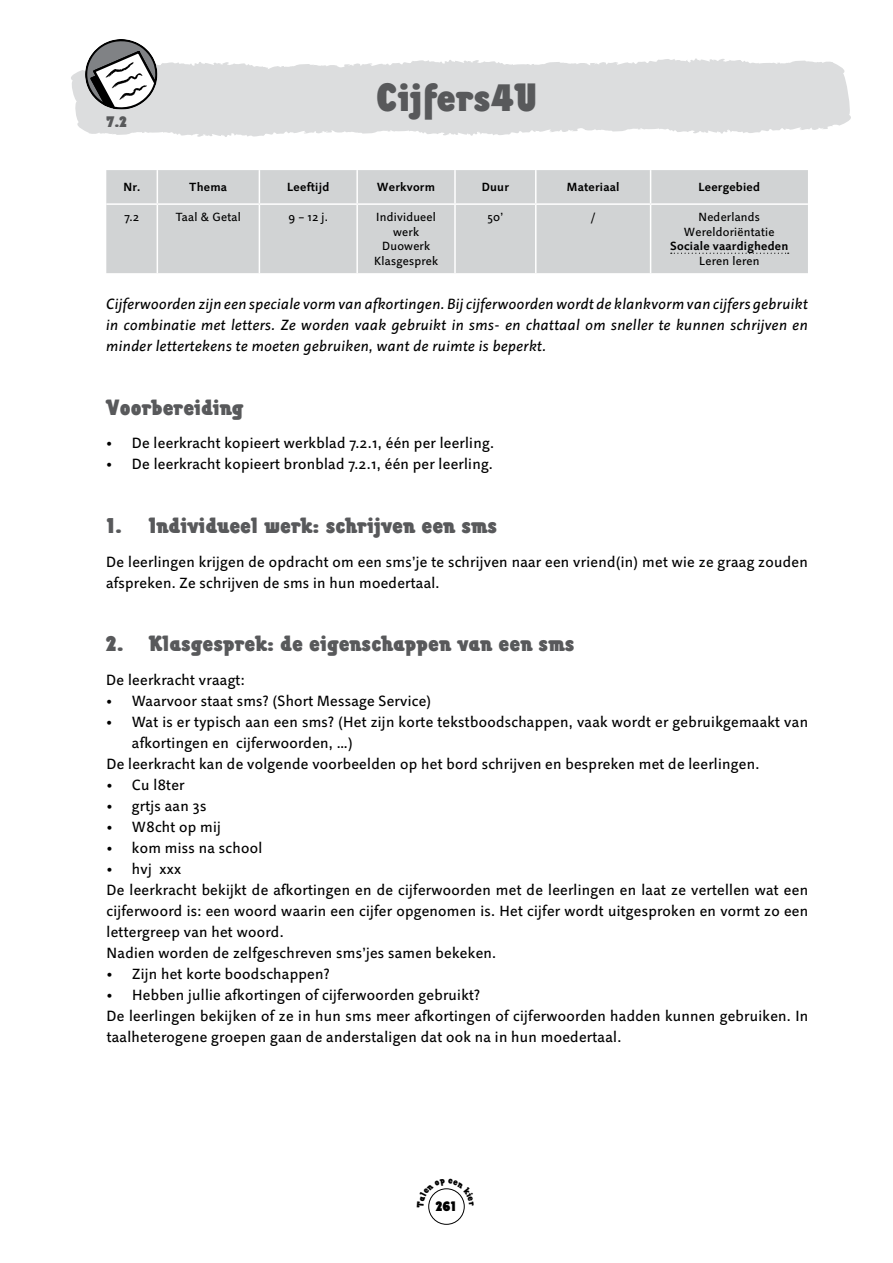
<style>
.page{position:relative;width:893px;height:1263px;background:#fff}
.page>*{position:absolute;margin:0;border:0;box-sizing:border-box;transform-origin:0 0}
.t1{font:900 condensed 37.5px "Chwast Buffalo";color:#58595b}
.t2{font:900 condensed 21px "Chwast Buffalo";color:#58595b}
.t3{font:15px/21px "Projekt LT";letter-spacing:.02em;color:#000}
.t4{font:italic 15px/21px "Projekt LT";letter-spacing:.02em;color:#000;text-align:justify}
.t5{font:900 condensed 15px "Chwast Buffalo";color:#58595b}
.t6{font:900 condensed 13.5px "Chwast Buffalo";color:#000}
.t7{font:12px/14.4px "Projekt LT";letter-spacing:.02em;color:#000;text-align:center}
.t8{font:700 12px "Projekt LT";letter-spacing:.02em;color:#000}
</style>
<div class="page">
<div style="left:428px;top:1188px;width:37px;height:37px;border:1px solid #000;border-radius:50%"></div>
<svg style="left:71px;top:58px;width:779px;height:79px;background:#e0e1e2"></svg>
<svg style="left:85px;top:39px;width:72px;height:70px"></svg>
<div style="left:106px;top:170px;width:702px;height:103px;background:#d1d3d4"></div>
<hr style="left:157px;top:170px;width:1px;height:33px;background:#fff">
<hr style="left:259px;top:170px;width:1px;height:33px;background:#fff">
<hr style="left:356px;top:170px;width:2px;height:33px;background:#fff">
<hr style="left:454px;top:170px;width:2px;height:33px;background:#fff">
<hr style="left:535px;top:170px;width:1px;height:33px;background:#fff">
<hr style="left:650px;top:170px;width:1px;height:33px;background:#fff">
<hr style="left:106px;top:203px;width:51px;height:2px;background:#fff">
<hr style="left:157px;top:203px;width:102px;height:2px;background:#fff">
<hr style="left:157px;top:205px;width:1px;height:68px;background:#fff">
<hr style="left:259px;top:203px;width:98px;height:2px;background:#fff">
<hr style="left:259px;top:205px;width:1px;height:68px;background:#fff">
<hr style="left:357px;top:203px;width:98px;height:2px;background:#fff">
<hr style="left:356px;top:205px;width:2px;height:68px;background:#fff">
<hr style="left:455px;top:203px;width:81px;height:2px;background:#fff">
<hr style="left:454px;top:205px;width:2px;height:68px;background:#fff">
<hr style="left:536px;top:203px;width:115px;height:2px;background:#fff">
<hr style="left:535px;top:205px;width:1px;height:68px;background:#fff">
<hr style="left:651px;top:203px;width:157px;height:2px;background:#fff">
<hr style="left:650px;top:205px;width:1px;height:68px;background:#fff">
<svg style="left:671px;top:253px;width:118px;height:1px"></svg>
<svg style="left:428px;top:1188px;width:37px;height:20px"></svg>
<p class="t5" style="left:106px;top:112px;width:22px">7.2</p>
<h1 class="t1" style="left:376px;top:75px;width:163px">Cijfers4U</h1>
<p class="t8" style="left:123px;top:180px;width:18px">Nr.</p>
<p class="t8" style="left:190px;top:180px;width:39px">Thema</p>
<p class="t8" style="left:287px;top:180px;width:44px">Leeftijd</p>
<p class="t8" style="left:377px;top:180px;width:59px">Werkvorm</p>
<p class="t8" style="left:482px;top:180px;width:29px">Duur</p>
<p class="t8" style="left:567px;top:180px;width:54px">Materiaal</p>
<p class="t8" style="left:698px;top:180px;width:63px">Leergebied</p>
<p class="t7" style="left:125px;top:210px;width:16px">7.2</p>
<p class="t7" style="left:176px;top:210px;width:66px">Taal &amp; Getal</p>
<p class="t7" style="left:289px;top:210px;width:41px">9–12j.</p>
<p class="t7" style="left:374px;top:210px;width:66px">Individueel werk<br>Duowerk<br>Klasgesprek</p>
<p class="t7" style="left:487px;top:210px;width:17px">50’</p>
<p class="t7" style="left:591px;top:210px;width:6px">/</p>
<p class="t7" style="left:684px;top:210px;width:92px">Nederlands<br>Wereldoriëntatie</p>
<p class="t8" style="left:670px;top:239px;width:120px">Sociale vaardigheden</p>
<p class="t7" style="left:699px;top:254px;width:62px">Leren leren</p>
<p class="t4" style="left:106px;top:294px;width:703px">Cijferwoorden zijn een speciale vorm van afkortingen. Bij cijferwoorden wordt de klankvorm van cijfers gebruikt in combinatie met letters. Ze worden vaak gebruikt in sms- en chattaal om sneller te kunnen schrijven en minder lettertekens te moeten gebruiken, want de ruimte is beperkt.</p>
<h2 class="t2" style="left:106px;top:394px;width:139px">Voorbereiding</h2>
<p class="t3" style="left:106px;top:433px;width:389px">• De leerkracht kopieert werkblad 7.2.1, één per leerling.</p>
<p class="t3" style="left:106px;top:454px;width:388px">• De leerkracht kopieert bronblad 7.2.1, één per leerling.</p>
<h2 class="t2" style="left:106px;top:512px;width:392px">1. Individueel werk; schrijven een sms</h2>
<p class="t3" style="left:106px;top:551px;width:703px">De leerlingen krijgen de opdracht om een sms’je te schrijven naar een vriend(in) met wie ze graag zouden afspreken. Ze schrijven de sms in hun moedertaal.</p>
<h2 class="t2" style="left:106px;top:631px;width:470px">2. Klasgesprek; de eigenschappen van een sms</h2>
<p class="t3" style="left:106px;top:669px;width:140px">De leerkracht vraagt:</p>
<p class="t3" style="left:106px;top:690px;width:327px">• Waarvoor staat sms? (Short Message Service)</p>
<p class="t3" style="left:106px;top:711px;width:703px">• Wat is er typisch aan een sms? (Het zijn korte tekstboodschappen, vaak wordt er gebruikgemaakt van</p>
<p class="t3" style="left:132px;top:732px;width:222px">afkortingen en cijferwoorden, …)</p>
<p class="t3" style="left:106px;top:753px;width:654px">De leerkracht kan de volgende voorbeelden op het bord schrijven en bespreken met de leerlingen.</p>
<p class="t3" style="left:106px;top:774px;width:80px">• Cu l8ter</p>
<p class="t3" style="left:106px;top:795px;width:101px">• grtjs aan 3s</p>
<p class="t3" style="left:106px;top:816px;width:116px">• W8cht op mij</p>
<p class="t3" style="left:106px;top:837px;width:157px">• kom miss na school</p>
<p class="t3" style="left:106px;top:858px;width:703px">• hvj xxx<br>De leerkracht bekijkt de afkortingen en de cijferwoorden met de leerlingen en laat ze vertellen wat een cijferwoord is: een woord waarin een cijfer opgenomen is. Het cijfer wordt uitgesproken en vormt zo een lettergreep van het woord.<br>Nadien worden de zelfgeschreven sms’jes samen bekeken.</p>
<p class="t3" style="left:107px;top:963px;width:224px">• Zijn het korte boodschappen?</p>
<p class="t3" style="left:107px;top:984px;width:703px">• Hebben jullie afkortingen of cijferwoorden gebruikt?<br>De leerlingen bekijken of ze in hun sms meer afkortingen of cijferwoorden hadden kunnen gebruiken. In taalheterogene groepen gaan de anderstaligen dat ook na in hun moedertaal.</p>
<p class="t6" style="left:436px;top:1198px;width:22px">261</p>
</div>
